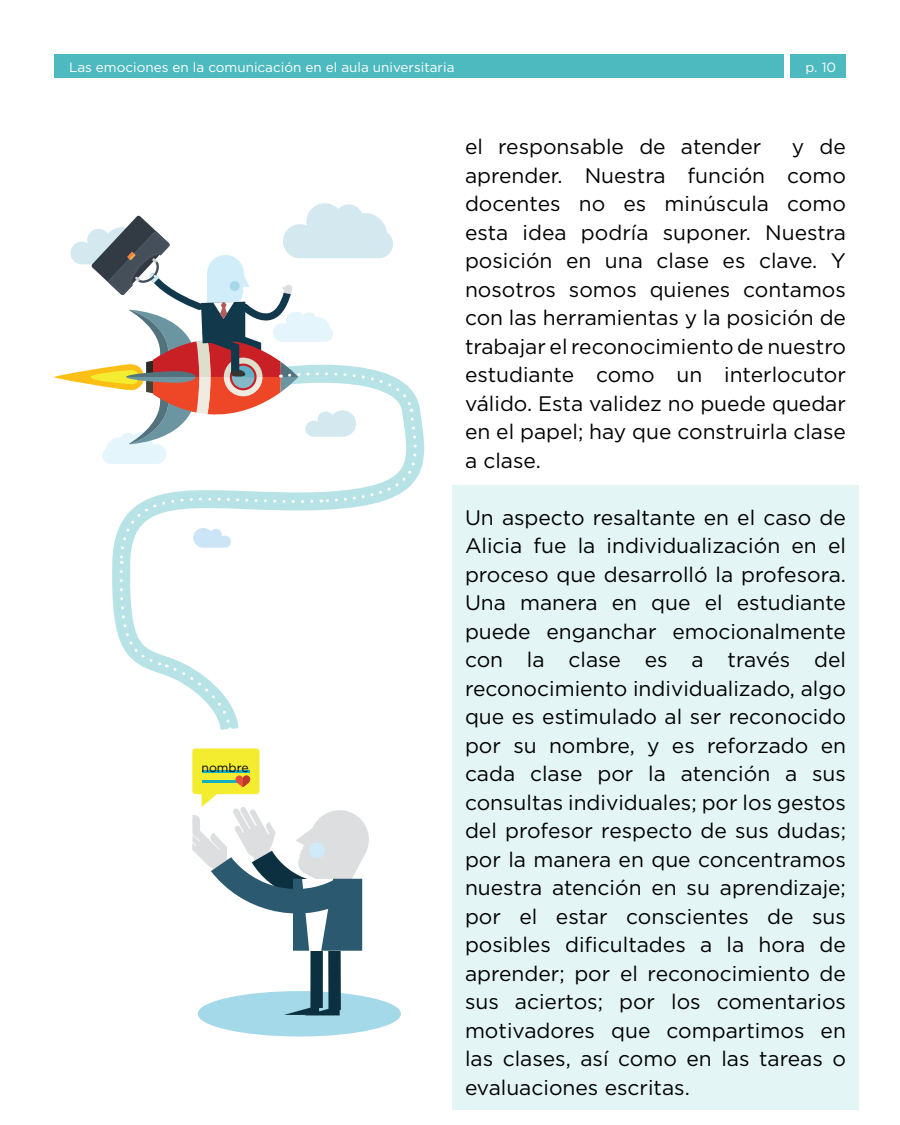
<style>
.page{position:relative;width:900px;height:1125px;background:#fff}
.page>*{position:absolute;margin:0;border:0;box-sizing:border-box;transform-origin:0 0}
.t1{font:21px/28.5px "Gotham";color:#000;text-align:justify}
.t2{font:13.5px "Gotham";color:#fff}
.t3{font:12.3px "Gotham";color:#000}
</style>
<div class="page">
<div style="left:452px;top:486px;width:407px;height:624px;background:#e4f5f5"></div>
<div style="left:54px;top:54px;width:792px;height:24px;background:#4dbabf"></div>
<div style="left:784px;top:54px;width:6px;height:24px;background:#fff"></div>
<div style="left:198px;top:991px;width:203px;height:45px;background:#a3d9e8;border-radius:50%"></div>
<svg style="left:284px;top:1007px;width:56px;height:8px"></svg>
<div style="left:310px;top:941px;width:13px;height:67px;background:#0d3040"></div>
<div style="left:328px;top:943px;width:13px;height:67px;background:#0d3040"></div>
<svg style="left:54px;top:203px;width:369px;height:527px"></svg>
<svg style="left:192px;top:749px;width:177px;height:202px"></svg>
<p class="t2" style="left:69px;top:59px;width:387px">Las emociones en la comunicación en el aula universitaria</p>
<p class="t2" style="left:806px;top:59px;width:32px">p. 10</p>
<p class="t3" style="left:202px;top:760px;width:49px">nombre</p>
<p class="t1" style="left:465px;top:132px;width:383px;text-indent:327px">y de aprender. Nuestra función como docentes no es minúscula como esta idea podría suponer. Nuestra posición en una clase es clave. Y nosotros somos quienes contamos con las herramientas y la posición de trabajar el reconocimiento de nuestro estudiante como un interlocutor válido. Esta validez no puede quedar en el papel; hay que construirla clase a clase.</p>
<p class="t1" style="left:465px;top:132px;width:298px">el responsable de atender</p>
<p class="t1" style="left:465px;top:503px;width:383px">Un aspecto resaltante en el caso de Alicia fue la individualización en el proceso que desarrolló la profesora.<br>Una manera en que el estudiante puede enganchar emocionalmente con la clase es a través del reconocimiento individualizado, algo que es estimulado al ser reconocido por su nombre, y es reforzado en cada clase por la atención a sus consultas individuales; por los gestos del profesor respecto de sus dudas; por la manera en que concentramos nuestra atención en su aprendizaje; por el estar conscientes de sus posibles dificultades a la hora de aprender; por el reconocimiento de sus aciertos; por los comentarios motivadores que compartimos en las clases, así como en las tareas o evaluaciones escritas.</p>
</div>
